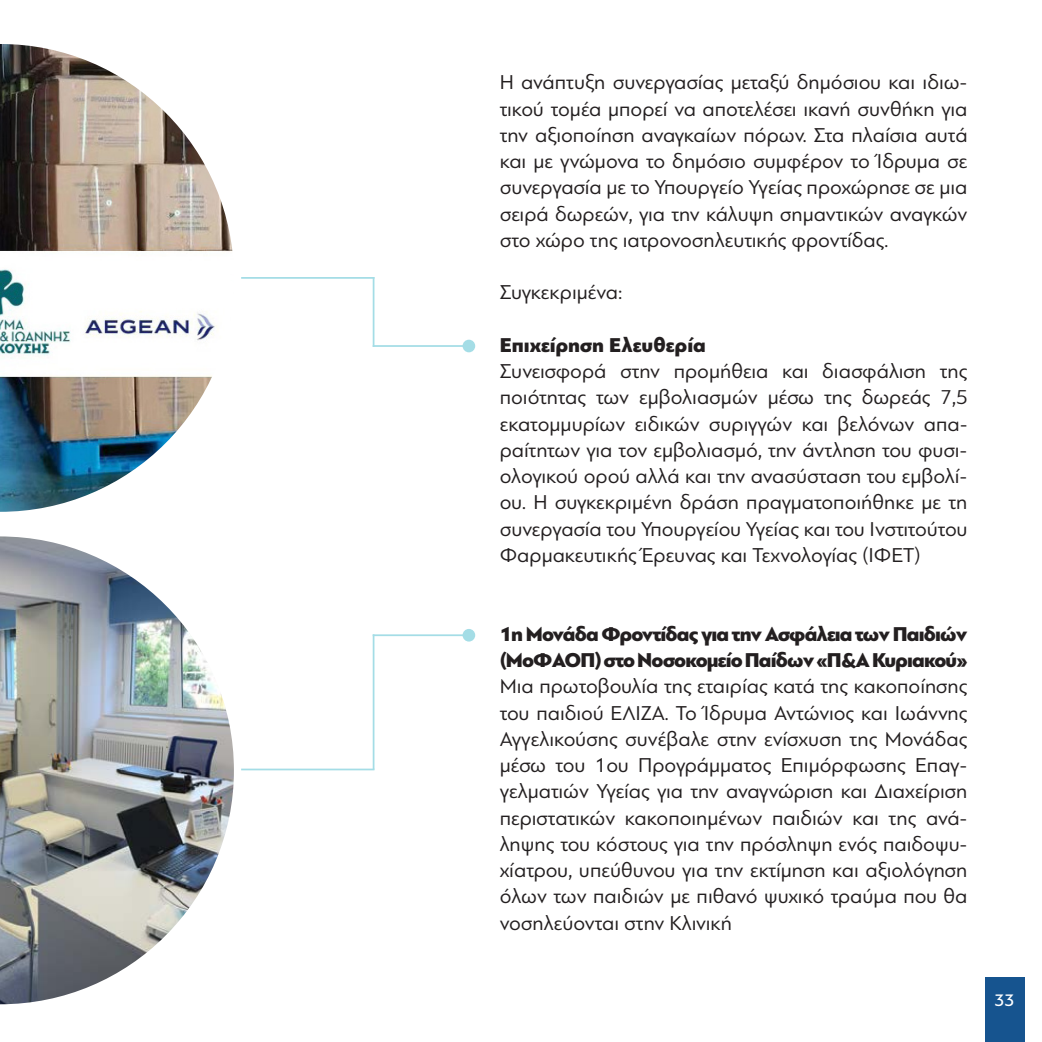
<style>
.page{position:relative;width:1042px;height:1042px;background:#fff}
.page>*{position:absolute;margin:0;border:0;box-sizing:border-box;transform-origin:0 0}
.t1{font:21px/26.2px "PF Bague Sans Pro";color:#231f20;text-align:justify}
.t2{font:900 21px/26.2px "PF Bague Sans Pro";letter-spacing:-.04em;color:#231f20}
.t3{font:900 21px "PF Bague Sans Pro";color:#231f20}
.t4{font:500 17.5px "PF Bague Sans Pro";color:#fff}
</style>
<div class="page">
<img style="left:0;top:44px;width:233px;height:468px">
<img style="left:0;top:536px;width:234px;height:468px">
<hr style="left:373px;top:345px;width:96px;height:2px;background:#a4dde6">
<hr style="left:373px;top:634px;width:96px;height:2px;background:#a4dde6">
<hr style="left:241px;top:768px;width:133px;height:2px;background:#a4dde6">
<hr style="left:241px;top:277px;width:133px;height:2px;background:#a4dde6">
<hr style="left:373px;top:277px;width:1px;height:70px;background:#a4dde6">
<hr style="left:373px;top:634px;width:1px;height:135px;background:#a4dde6">
<div style="left:462px;top:340px;width:13px;height:12px;background:#a4dde6;border-radius:50%"></div>
<div style="left:462px;top:629px;width:13px;height:12px;background:#a4dde6;border-radius:50%"></div>
<div style="left:985px;top:977px;width:39px;height:65px;background:#16548f"></div>
<p class="t1" style="left:500px;top:69px;width:469px">Η ανάπτυξη συνεργασίας μεταξύ δημόσιου και ιδιω&shy;τικού τομέα μπορεί να αποτελέσει ικανή συνθήκη για την αξιοποίηση αναγκαίων πόρων. Στα πλαίσια αυτά και με γνώμονα το δημόσιο συμφέρον το Ίδρυμα σε συνεργασία με το Υπουργείο Υγείας προχώρησε σε μια σειρά δωρεών, για την κάλυψη σημαντικών αναγκών στο χώρο της ιατρονοσηλευτικής φροντίδας.</p>
<p class="t1" style="left:500px;top:279px;width:124px">Συγκεκριμένα:</p>
<p class="t3" style="left:500px;top:332px;width:208px">Επιχείρηση Ελευθερία</p>
<p class="t1" style="left:500px;top:358px;width:469px">Συνεισφορά στην προμήθεια και διασφάλιση της ποιότητας των εμβολιασμών μέσω της δωρεάς 7,5 εκατομμυρίων ειδικών συριγγών και βελόνων απα&shy;ραίτητων για τον εμβολιασμό, την άντληση του φυσι&shy;ολογικού ορού αλλά και την ανασύσταση του εμβολί&shy;ου. Η συγκεκριμένη δράση πραγματοποιήθηκε με τη συνεργασία του Υπουργείου Υγείας και του Ινστιτούτου Φαρμακευτικής Έρευνας και Τεχνολογίας (ΙΦΕΤ)</p>
<p class="t2" style="left:500px;top:621px;width:469px">1η Μονάδα Φροντίδας για την Ασφάλεια των Παιδιών (ΜοΦΑΟΠ) στο Νοσοκομείο Παίδων «Π&amp;Α Κυριακού»</p>
<p class="t1" style="left:500px;top:673px;width:469px">Μια πρωτοβουλία της εταιρίας κατά της κακοποίησης του παιδιού ΕΛΙΖΑ. Το Ίδρυμα Αντώνιος και Ιωάννης Αγγελικούσης συνέβαλε στην ενίσχυση της Μονάδας μέσω του 1ου Προγράμματος Επιμόρφωσης Επαγ&shy;γελματιών Υγείας για την αναγνώριση και Διαχείριση περιστατικών κακοποιημένων παιδιών και της ανά&shy;ληψης του κόστους για την πρόσληψη ενός παιδοψυ&shy;χίατρου, υπεύθυνου για την εκτίμηση και αξιολόγηση όλων των παιδιών με πιθανό ψυχικό τραύμα που θα νοσηλεύονται στην Κλινική</p>
<p class="t4" style="left:995px;top:990px;width:21px">33</p>
</div>
